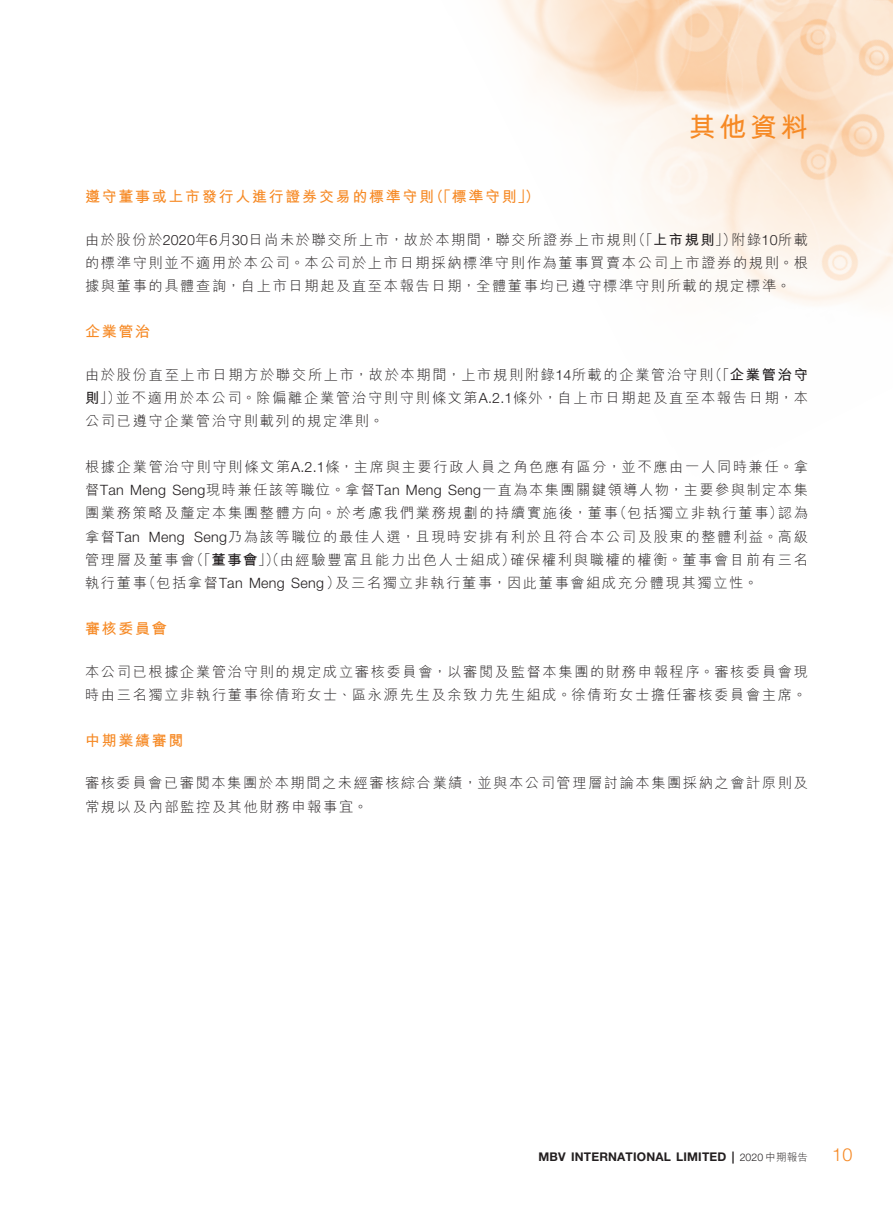
<style>
.page{position:relative;width:893px;height:1212px;background:#fff}
.page>*{position:absolute;margin:0;border:0;box-sizing:border-box;transform-origin:0 0}
.t1{font:700 27px "M Hei HK";color:#f68924}
.t2{font:300 18px "Helvetica Neue LT Std";color:#f68924}
._03_H1{font:700 15px "M Hei HK";letter-spacing:.115em;color:#f68924}
._11_P0{font:300 14.25px/23.2px "M Hei HK";letter-spacing:.115em;color:#231f20}
._11_P0-2{font:300 14.25px "Helvetica Neue LT Std";letter-spacing:.025em;color:#231f20}
._11_P0-3{font:700 14.25px "M Hei HK";letter-spacing:.115em;color:#231f20}
.t3{font:700 12px "Helvetica Neue LT Std";letter-spacing:.015em;color:#231f20}
.t4{font:300 10.5px "Helvetica Neue LT Std";color:#231f20}
.s1{font-weight:700}
.s2{font-family:"Helvetica Neue LT Std"}
.s3{font-weight:300}
.s4{font-family:"M Hei HK"}
</style>
<div class="page">
<img style="left:497px;top:0;width:396px;height:305px">
<p class="_03_H1" style="left:85px;top:185px;width:351px">遵守董事或上市發行人進行證券交易的標準守則</p>
<p class="_03_H1" style="left:429px;top:185px;width:112px">（「標準守則 (「</p>
<h1 class="t1" style="left:689px;top:107px;width:121px">其他資料</h1>
<p class="_11_P0" style="left:631px;top:227px;width:107px">（「<span class="s1">上市規則</span>」）</p>
<p class="_11_P0" style="left:731px;top:227px;width:78px">附錄<span class="s2">10</span>所載</p>
<p class="_11_P0" style="left:85px;top:227px;width:724px">由於股份於<span class="s2">2020</span>年月<span class="s2">6 30</span>日尚未於聯交所上市，故於本期間，聯交所證券上市規則<br>的標準守則並不適用於本公司。本公司於上市日期採納標準守則作為董事買賣本公司上市證券的規則。根據與董事的具體查詢，自上市日期起及直至本報告日期，全體董事均已遵守標準守則所載的規定標準。</p>
<p class="_03_H1" style="left:85px;top:320px;width:67px">企業管治</p>
<p class="_11_P0-3" style="left:708px;top:364px;width:101px"><span class="s3">（「</span>企業管治守</p>
<p class="_11_P0" style="left:116px;top:362px;width:693px;text-indent:-31px">由於股份直至上市日期方於聯交所上市，故於本期間，上市規則附錄<span class="s2">14</span>所載的企業管治守則<br>並不適用於本公司。除偏離企業管治守則守則條文第<span class="s2">A.2.1</span>條外，自上市日期起及直至本報告日期，本</p>
<p class="_11_P0" style="left:85px;top:386px;width:300px"><span class="s1">則</span>」）<br>公司已遵守企業管治守則載列的規定準則。</p>
<p class="_11_P0" style="left:85px;top:455px;width:724px;text-align:right">根據企業管治守則守則條文第<span class="s2">A.2.1</span>條，主席與主要行政人員之角色應有區分，並不應由一人同時兼任。拿督<span class="s2">Tan Meng Seng</span>現時兼任該等職位。拿督<span class="s2">Tan Meng Seng</span>一直為本集團關鍵領導人物，主要參與制定本集認為</p>
<p class="_11_P0" style="left:194px;top:501px;width:615px;text-indent:-109px">團業務策略及釐定本集團整體方向。於考慮我們業務規劃的持續實施後，董事<br><span class="s2">Seng</span>乃為該等職位的最佳人選，且現時安排有利於且符合本公司及股東的整體利益。高級</p>
<p class="_11_P0" style="left:613px;top:501px;width:172px">（包括獨立非執行董事）</p>
<p class="_11_P0-2" style="left:85px;top:528px;width:56px"><span class="s4">拿督</span>Tan</p>
<p class="_11_P0-2" style="left:149px;top:528px;width:37px">Meng</p>
<p class="_11_P0" style="left:190px;top:548px;width:327px">（「<span class="s1">董事會</span>」）（由經驗豐富且能力出色人士組成）</p>
<p class="_11_P0" style="left:85px;top:548px;width:111px">管理層及董事會</p>
<p class="_11_P0" style="left:510px;top:548px;width:299px">確保權利與職權的權衡。董事會目前有三名</p>
<p class="_11_P0-2" style="left:142px;top:574px;width:200px"><span class="s4">（包括拿督</span>Tan Meng Seng<span class="s4">）</span></p>
<p class="_11_P0" style="left:335px;top:571px;width:424px">及三名獨立非執行董事，因此董事會組成充分體現其獨立性。</p>
<p class="_11_P0" style="left:85px;top:571px;width:63px">執行董事</p>
<p class="_03_H1" style="left:85px;top:617px;width:83px">審核委員會</p>
<p class="_11_P0" style="left:85px;top:659px;width:724px">本公司已根據企業管治守則的規定成立審核委員會，以審閱及監督本集團的財務申報程序。審核委員會現時由三名獨立非執行董事徐倩珩女士、區永源先生及余致力先生組成。徐倩珩女士擔任審核委員會主席。</p>
<p class="_03_H1" style="left:85px;top:729px;width:100px">中期業績審閱</p>
<p class="_11_P0" style="left:85px;top:771px;width:724px">審核委員會已審閱本集團於本期間之未經審核綜合業績，並與本公司管理層討論本集團採納之會計原則及常規以及內部監控及其他財務申報事宜。</p>
<p class="t3" style="left:539px;top:1149px;width:197px">MBV INTERNATIONAL LIMITED |</p>
<p class="t4" style="left:740px;top:1151px;width:70px">2020 <span class="s4">中期報告</span></p>
<p class="t2" style="left:832px;top:1143px;width:22px">10</p>
</div>
